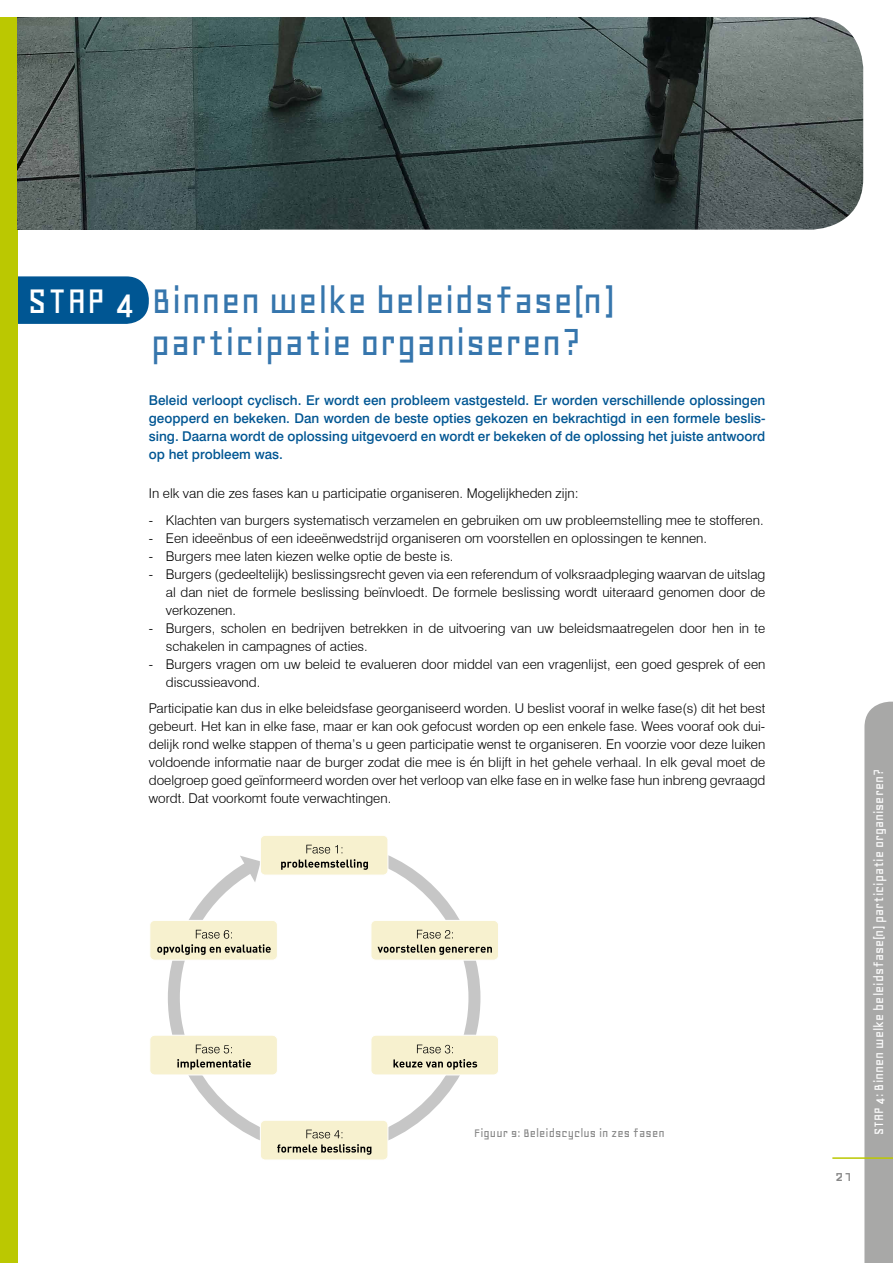
<style>
.page{position:relative;width:893px;height:1263px;background:#fff}
.page>*{position:absolute;margin:0;border:0;box-sizing:border-box;transform-origin:0 0}
.t1{font:42px/42px "Geo";color:#3676ad}
.t2{font:18px "Geo";color:#878787}
.t3{font:15px "Geo";color:#fff}
.t4{font:300 13.5px/18px "Swiss 721 BT";color:#000;text-align:justify}
.t5{font:500 13.5px/18px "Swiss 721 BT";color:#005693;text-align:justify}
.t6{font:13.5px "Geo";color:#878787}
.s1{color:#fff}
</style>
<div class="page">
<div style="left:864px;top:702px;width:29px;height:561px;background:#a8a8a7"></div>
<hr style="left:832px;top:1157px;width:61px;height:2px;background:#bbc801">
<svg style="left:17px;top:276px;width:132px;height:48px;background:#0c5e96"></svg>
<div style="left:0;top:17px;width:17px;height:1246px;background:#bbc801"></div>
<img style="left:259px;top:17px;width:604px;height:213px">
<svg style="left:168px;top:855px;width:313px;height:285px"></svg>
<svg style="left:240px;top:856px;width:21px;height:26px"></svg>
<div style="left:371px;top:920px;width:127px;height:40px;background:#f7f1cf;border-radius:5px"></div>
<div style="left:370px;top:920px;width:129px;height:40px;border:1px solid #fff;border-radius:5px"></div>
<svg style="left:417px;top:930px;width:36px;height:8px"></svg>
<svg style="left:378px;top:945px;width:114px;height:10px"></svg>
<div style="left:260px;top:1120px;width:128px;height:40px;background:#f7f1cf;border-radius:5px"></div>
<div style="left:260px;top:1120px;width:128px;height:40px;border:1px solid #fff;border-radius:5px"></div>
<svg style="left:306px;top:1130px;width:37px;height:8px"></svg>
<svg style="left:277px;top:1144px;width:94px;height:11px"></svg>
<div style="left:260px;top:835px;width:128px;height:40px;background:#f7f1cf;border-radius:5px"></div>
<div style="left:260px;top:835px;width:128px;height:40px;border:1px solid #fff;border-radius:5px"></div>
<svg style="left:306px;top:845px;width:37px;height:8px"></svg>
<svg style="left:281px;top:859px;width:87px;height:11px"></svg>
<div style="left:371px;top:1035px;width:127px;height:40px;background:#f7f1cf;border-radius:5px"></div>
<div style="left:370px;top:1035px;width:129px;height:40px;border:1px solid #fff;border-radius:5px"></div>
<svg style="left:417px;top:1044px;width:36px;height:9px"></svg>
<svg style="left:393px;top:1059px;width:84px;height:10px"></svg>
<div style="left:150px;top:920px;width:127px;height:40px;background:#f7f1cf;border-radius:5px"></div>
<div style="left:149px;top:920px;width:129px;height:40px;border:1px solid #fff;border-radius:5px"></div>
<svg style="left:157px;top:930px;width:114px;height:25px"></svg>
<div style="left:150px;top:1035px;width:127px;height:40px;background:#f7f1cf;border-radius:5px"></div>
<div style="left:149px;top:1035px;width:129px;height:40px;border:1px solid #fff;border-radius:5px"></div>
<svg style="left:196px;top:1044px;width:36px;height:9px"></svg>
<svg style="left:177px;top:1059px;width:74px;height:10px"></svg>
<img style="left:17px;top:17px;width:242px;height:213px">
<h1 class="t1" style="left:151px;top:280px;width:463px;text-indent:-123px"><span class="s1">STAP 4</span> Binnen welke beleidsfase(n) participatie organiseren?</h1>
<p class="t5" style="left:149px;top:391px;width:618px">Beleid verloopt cyclisch. Er wordt een probleem vastgesteld. Er worden verschillende oplossingen geopperd en bekeken. Dan worden de beste opties gekozen en bekrachtigd in een formele beslis&shy;sing. Daarna wordt de oplossing uitgevoerd en wordt er bekeken of de oplossing het juiste antwoord op het probleem was.</p>
<p class="t4" style="left:149px;top:484px;width:431px">In elk van die zes fases kan u participatie organiseren. Mogelijkheden zijn:</p>
<p class="t4" style="left:149px;top:511px;width:616px">- Klachten van burgers systematisch verzamelen en gebruiken om uw probleemstelling mee te stofferen.</p>
<p class="t4" style="left:149px;top:529px;width:560px">- Een ideeënbus of een ideeënwedstrijd organiseren om voorstellen en oplossingen te kennen.</p>
<p class="t4" style="left:149px;top:547px;width:306px">- Burgers mee laten kiezen welke optie de beste is.</p>
<p class="t4" style="left:166px;top:565px;width:601px;text-indent:-17px">- Burgers (gedeeltelijk) beslissingsrecht geven via een referendum of volksraadpleging waarvan de uitslag al dan niet de formele beslissing beïnvloedt. De formele beslissing wordt uiteraard genomen door de verkozenen.</p>
<p class="t4" style="left:166px;top:619px;width:601px;text-indent:-17px">- Burgers, scholen en bedrijven betrekken in de uitvoering van uw beleidsmaatregelen door hen in te schakelen in campagnes of acties.</p>
<p class="t4" style="left:166px;top:655px;width:601px;text-indent:-17px">- Burgers vragen om uw beleid te evalueren door middel van een vragenlijst, een goed gesprek of een discussieavond.</p>
<p class="t4" style="left:149px;top:699px;width:618px">Participatie kan dus in elke beleidsfase georganiseerd worden. U beslist vooraf in welke fase(s) dit het best gebeurt. Het kan in elke fase, maar er kan ook gefocust worden op een enkele fase. Wees vooraf ook dui&shy;delijk rond welke stappen of thema’s u geen participatie wenst te organiseren. En voorzie voor deze luiken voldoende informatie naar de burger zodat die mee is én blijft in het gehele verhaal. In elk geval moet de doelgroep goed geïnformeerd worden over het verloop van elke fase en in welke fase hun inbreng gevraagd wordt. Dat voorkomt foute verwachtingen.</p>
<p class="t6" style="left:474px;top:1126px;width:192px">Figuur 9: Beleidscyclus in zes fasen</p>
<h2 class="t2" style="left:835px;top:1166px;width:19px">21</h2>
<p class="t3" style="left:871px;top:1135px;width:368px;rotate:-90deg">Stap 4: Binnen welke beleidsfase(n) participatie organiseren?</p>
</div>
